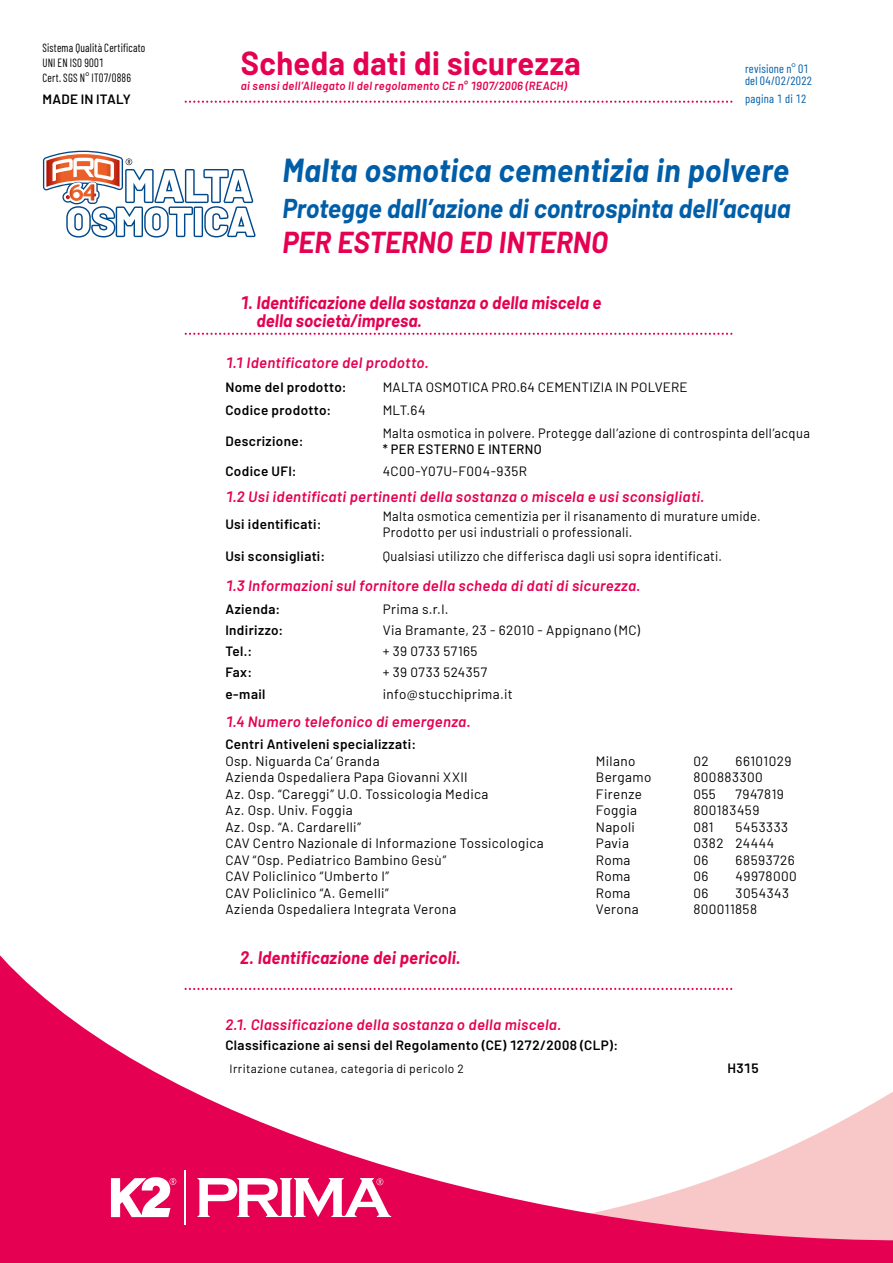
<style>
.page{position:relative;width:893px;height:1263px;background:#fff}
.page>*{position:absolute;margin:0;border:0;box-sizing:border-box;transform-origin:0 0}
.t1{font:italic 700 32.55px "Barlow";letter-spacing:.01em;color:#005ea9;scale:.95 1}
.t2{font:700 32.55px "Barlow";letter-spacing:.015em;color:#e50051;scale:.95 1}
.t3{font:italic 700 29.55px "Barlow";color:#e50051;scale:.95 1}
.t4{font:italic 700 26.55px "Barlow";color:#005ea9;scale:.95 1}
.t5{font:italic 700 17.7px/17.7px "Barlow";letter-spacing:.005em;color:#e50051;scale:.95 1}
.t6{font:italic 600 15px "Barlow";letter-spacing:.025em;color:#e50051}
.t7{font:13.5px "Barlow";letter-spacing:.025em;color:#000}
.t8{font:600 13.5px "Barlow";letter-spacing:.025em;color:#000}
.t9{font:13.5px/16.5px "Barlow";letter-spacing:.025em;color:#000;scale:.95 1}
.t10{font:500 13.5px "Barlow";letter-spacing:.025em;color:#000;scale:.95 1}
.t11{font:12px/15px "Barlow Condensed";letter-spacing:.02em;color:#000;scale:.9 1}
.t12{font:12px "Barlow";letter-spacing:.03em;color:#000}
.t13{font:12px/12px "Barlow Condensed";letter-spacing:.02em;color:#005ea9}
.t14{font:italic 600 11.85px "Barlow";letter-spacing:.03em;color:#e50051;scale:.95 1}
</style>
<div class="page">
<svg style="left:0;top:955px;width:893px;height:308px"></svg>
<hr style="left:184px;top:1170px;width:2px;height:54px;background:#fff">
<svg style="left:198px;top:1178px;width:193px;height:39px"></svg>
<svg style="left:111px;top:1177px;width:65px;height:40px"></svg>
<svg style="left:185px;top:101px;width:547px;height:2px"></svg>
<svg style="left:225px;top:1058px;width:625px;height:17px"></svg>
<svg style="left:43px;top:151px;width:213px;height:87px"></svg>
<svg style="left:185px;top:333px;width:547px;height:2px"></svg>
<svg style="left:185px;top:988px;width:547px;height:2px"></svg>
<p class="t11" style="left:43px;top:40px;width:116px">Sistema Qualità Certificato<br>UNI EN ISO 9001<br>Cert. SGS N° IT07/0886</p>
<h1 class="t2" style="left:241px;top:39px;width:359px">Scheda dati di sicurezza</h1>
<p class="t14" style="left:241px;top:77px;width:345px">ai sensi dell’Allegato II del regolamento CE n° 1907/2006 (REACH)</p>
<p class="t8" style="left:43px;top:89px;width:90px">MADE IN ITALY</p>
<p class="t13" style="left:745px;top:61px;width:69px">revisione n° 01 del 04/02/2022</p>
<p class="t13" style="left:745px;top:92px;width:63px">pagina 1 di 12</p>
<h1 class="t1" style="left:282px;top:146px;width:535px">Malta osmotica cementizia in polvere</h1>
<h3 class="t4" style="left:282px;top:188px;width:536px">Protegge dall’azione di controspinta dell’acqua</h3>
<h2 class="t3" style="left:282px;top:221px;width:344px">PER ESTERNO ED INTERNO</h2>
<h3 class="t5" style="left:256px;top:292px;width:364px;text-indent:-16px">1. Identificazione della sostanza o della miscela e della società/impresa.</h3>
<p class="t6" style="left:225px;top:351px;width:205px">1.1 Identificatore del prodotto.</p>
<p class="t8" style="left:225px;top:377px;width:123px">Nome del prodotto:</p>
<p class="t7" style="left:383px;top:377px;width:306px">MALTA OSMOTICA PRO.64 CEMENTIZIA IN POLVERE</p>
<p class="t8" style="left:225px;top:400px;width:107px">Codice prodotto:</p>
<p class="t7" style="left:383px;top:400px;width:44px">MLT.64</p>
<p class="t8" style="left:225px;top:431px;width:80px">Descrizione:</p>
<p class="t9" style="left:383px;top:423px;width:451px">Malta osmotica in polvere. Protegge dall’azione di controspinta dell’acqua</p>
<p class="t10" style="left:383px;top:439px;width:169px">* PER ESTERNO E INTERNO</p>
<p class="t8" style="left:225px;top:461px;width:73px">Codice UFI:</p>
<p class="t7" style="left:383px;top:461px;width:146px">4C00-Y07U-F004-935R</p>
<p class="t6" style="left:225px;top:486px;width:481px">1.2 Usi identificati pertinenti della sostanza o miscela e usi sconsigliati.</p>
<p class="t8" style="left:225px;top:514px;width:98px">Usi identificati:</p>
<p class="t9" style="left:383px;top:506px;width:399px">Malta osmotica cementizia per il risanamento di murature umide.<br>Prodotto per usi industriali o professionali.</p>
<p class="t8" style="left:225px;top:546px;width:101px">Usi sconsigliati:</p>
<p class="t9" style="left:383px;top:547px;width:359px">Qualsiasi utilizzo che differisca dagli usi sopra identificati.</p>
<p class="t6" style="left:225px;top:574px;width:417px">1.3 Informazioni sul fornitore della scheda di dati di sicurezza.</p>
<p class="t8" style="left:225px;top:599px;width:56px">Azienda:</p>
<p class="t7" style="left:383px;top:599px;width:67px">Prima s.r.l.</p>
<p class="t8" style="left:225px;top:620px;width:59px">Indirizzo:</p>
<p class="t7" style="left:383px;top:620px;width:259px">Via Bramante, 23 - 62010 - Appignano (MC)</p>
<p class="t8" style="left:225px;top:641px;width:28px">Tel.:</p>
<p class="t7" style="left:383px;top:641px;width:96px">+ 39 0733 57165</p>
<p class="t8" style="left:225px;top:663px;width:28px">Fax:</p>
<p class="t7" style="left:383px;top:663px;width:106px">+ 39 0733 524357</p>
<p class="t8" style="left:225px;top:684px;width:42px">e-mail</p>
<p class="t7" style="left:383px;top:684px;width:131px">info@stucchiprima.it</p>
<p class="t6" style="left:225px;top:710px;width:247px">1.4 Numero telefonico di emergenza.</p>
<p class="t8" style="left:225px;top:734px;width:192px">Centri Antiveleni specializzati:</p>
<p class="t7" style="left:225px;top:751px;width:156px">Osp. Niguarda Ca’ Granda</p>
<p class="t7" style="left:596px;top:751px;width:41px">Milano</p>
<p class="t7" style="left:693px;top:751px;width:17px">02</p>
<p class="t7" style="left:736px;top:751px;width:57px">66101029</p>
<p class="t7" style="left:225px;top:768px;width:244px">Azienda Ospedaliera Papa Giovanni XXII</p>
<p class="t7" style="left:596px;top:768px;width:57px">Bergamo</p>
<p class="t7" style="left:693px;top:768px;width:71px">800883300</p>
<p class="t7" style="left:225px;top:784px;width:265px">Az. Osp. “Careggi” U.O. Tossicologia Medica</p>
<p class="t7" style="left:596px;top:784px;width:48px">Firenze</p>
<p class="t7" style="left:693px;top:784px;width:24px">055</p>
<p class="t7" style="left:736px;top:784px;width:50px">7947819</p>
<p class="t7" style="left:225px;top:801px;width:129px">Az. Osp. Univ. Foggia</p>
<p class="t7" style="left:596px;top:801px;width:43px">Foggia</p>
<p class="t7" style="left:693px;top:801px;width:67px">800183459</p>
<p class="t7" style="left:225px;top:817px;width:137px">Az. Osp. “A. Cardarelli”</p>
<p class="t7" style="left:596px;top:817px;width:41px">Napoli</p>
<p class="t7" style="left:693px;top:817px;width:22px">081</p>
<p class="t7" style="left:736px;top:817px;width:54px">5453333</p>
<p class="t7" style="left:225px;top:834px;width:320px">CAV Centro Nazionale di Informazione Tossicologica</p>
<p class="t7" style="left:596px;top:834px;width:35px">Pavia</p>
<p class="t7" style="left:693px;top:834px;width:82px">0382 24444</p>
<p class="t7" style="left:225px;top:850px;width:222px">CAV “Osp. Pediatrico Bambino Gesù”</p>
<p class="t7" style="left:596px;top:850px;width:36px">Roma</p>
<p class="t7" style="left:693px;top:850px;width:17px">06</p>
<p class="t7" style="left:736px;top:850px;width:61px">68593726</p>
<p class="t7" style="left:225px;top:867px;width:165px">CAV Policlinico “Umberto I”</p>
<p class="t7" style="left:596px;top:867px;width:36px">Roma</p>
<p class="t7" style="left:693px;top:867px;width:17px">06</p>
<p class="t7" style="left:736px;top:867px;width:63px">49978000</p>
<p class="t7" style="left:225px;top:883px;width:165px">CAV Policlinico “A. Gemelli”</p>
<p class="t7" style="left:596px;top:883px;width:36px">Roma</p>
<p class="t7" style="left:693px;top:883px;width:17px">06</p>
<p class="t7" style="left:736px;top:883px;width:55px">3054343</p>
<p class="t7" style="left:225px;top:900px;width:233px">Azienda Ospedaliera Integrata Verona</p>
<p class="t7" style="left:596px;top:900px;width:44px">Verona</p>
<p class="t7" style="left:693px;top:900px;width:65px">800011858</p>
<h3 class="t5" style="left:240px;top:947px;width:233px">2. Identificazione dei pericoli.</h3>
<p class="t6" style="left:225px;top:1014px;width:337px">2.1. Classificazione della sostanza o della miscela.</p>
<p class="t8" style="left:225px;top:1035px;width:394px">Classificazione ai sensi del Regolamento (CE) 1272/2008 (CLP):</p>
<p class="t12" style="left:230px;top:1060px;width:236px">Irritazione cutanea, categoria di pericolo 2</p>
<p class="t8" style="left:728px;top:1059px;width:33px">H315</p>
</div>
